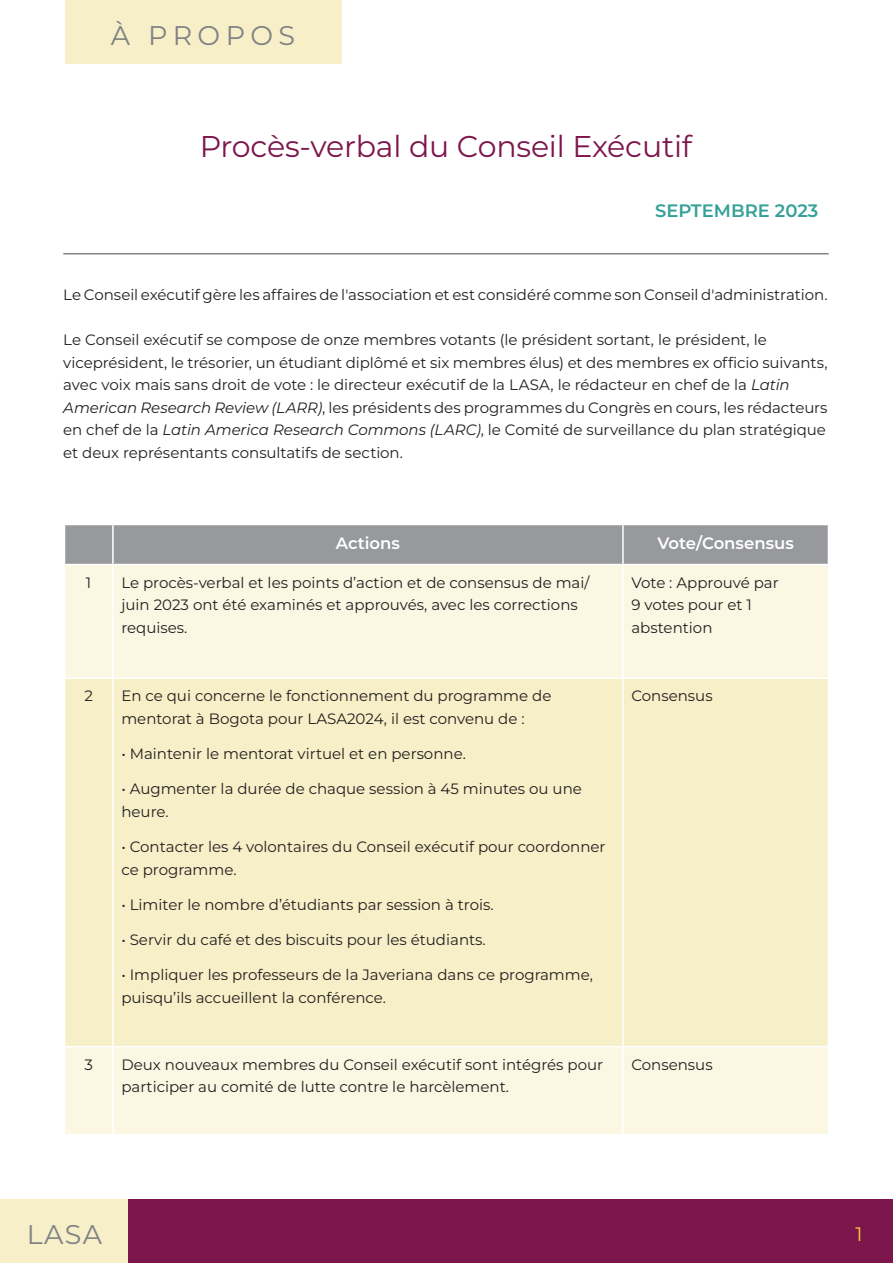
<style>
.page{position:relative;width:893px;height:1263px;background:#fff}
.page>*{position:absolute;margin:0;border:0;box-sizing:border-box;transform-origin:0 0}
.Titulares_guinda{font:30px "Montserrat";letter-spacing:-.005em;color:#7d164c}
.t1{font:27px "Montserrat";letter-spacing:.195em;color:#808285}
.t2{font:19.5px "Montserrat";color:#f8ce34}
.Titulares_guinda-2{font:600 18px "Montserrat";color:#35a199}
.Cuerpo_de_texto{font:600 16.5px "Montserrat";color:#fff}
.Cuerpo_de_texto-2{font:15px/22.5px "Montserrat";color:#231f20}
.s1{font-style:italic}
</style>
<div class="page">
<div style="left:65px;top:0;width:276px;height:64px;background:#f6efc7"></div>
<div style="left:0;top:1199px;width:129px;height:64px;background:#f6efc7"></div>
<div style="left:129px;top:1199px;width:764px;height:64px;background:#7d164c"></div>
<hr style="left:63px;top:253px;width:766px;height:1px;background:#808285">
<div style="left:65px;top:525px;width:763px;height:39px;background:#97999c"></div>
<div style="left:65px;top:565px;width:763px;height:112px;background:#fbf7e3"></div>
<svg style="left:65px;top:679px;width:763px;height:367px;fill:#f6efc7"></svg>
<div style="left:65px;top:1047px;width:763px;height:87px;background:#fbf7e3"></div>
<hr style="left:112px;top:525px;width:2px;height:39px;background:#fff">
<hr style="left:622px;top:525px;width:2px;height:39px;background:#fff">
<hr style="left:112px;top:565px;width:2px;height:112px;background:#fff">
<hr style="left:622px;top:565px;width:2px;height:112px;background:#fff">
<hr style="left:112px;top:679px;width:2px;height:367px;background:#fff">
<hr style="left:622px;top:679px;width:2px;height:367px;background:#fff">
<hr style="left:112px;top:1047px;width:2px;height:87px;background:#fff">
<hr style="left:622px;top:1047px;width:2px;height:87px;background:#fff">
<h2 class="t1" style="left:111px;top:17px;width:186px">À PROPOS</h2>
<p class="Titulares_guinda" style="left:200px;top:125px;width:494px">Procès-verbal du Conseil Exécutif</p>
<p class="Titulares_guinda-2" style="left:655px;top:198px;width:165px">SEPTEMBRE 2023</p>
<p class="Cuerpo_de_texto-2" style="left:63px;top:283px;width:766px">Le Conseil exécutif gère les affaires de l'association et est considéré comme son Conseil d'administration.</p>
<p class="Cuerpo_de_texto-2" style="left:63px;top:328px;width:705px">Le Conseil exécutif se compose de onze membres votants (le président sortant, le président, le</p>
<p class="Cuerpo_de_texto-2" style="left:63px;top:351px;width:766px">viceprésident, le trésorier, un étudiant diplômé et six membres élus) et des membres ex officio suivants,</p>
<p class="Cuerpo_de_texto-2" style="left:63px;top:373px;width:728px">avec voix mais sans droit de vote : le directeur exécutif de la LASA, le rédacteur en chef de la <span class="s1">Latin</span></p>
<p class="Cuerpo_de_texto-2" style="left:63px;top:396px;width:766px"><span class="s1">American Research Review (LARR)</span>, les présidents des programmes du Congrès en cours, les rédacteurs</p>
<p class="Cuerpo_de_texto-2" style="left:63px;top:418px;width:764px">en chef de la <span class="s1">Latin America Research Commons (LARC)</span>, le Comité de surveillance du plan stratégique</p>
<p class="Cuerpo_de_texto-2" style="left:63px;top:441px;width:341px">et deux représentants consultatifs de section.</p>
<p class="Cuerpo_de_texto" style="left:336px;top:531px;width:66px">Actions</p>
<p class="Cuerpo_de_texto" style="left:657px;top:531px;width:138px">Vote/Consensus</p>
<p class="Cuerpo_de_texto-2" style="left:86px;top:570px;width:7px">1</p>
<p class="Cuerpo_de_texto-2" style="left:121px;top:570px;width:470px">Le procès-verbal et les points d’action et de consensus de mai/ juin 2023 ont été examinés et approuvés, avec les corrections requises.</p>
<p class="Cuerpo_de_texto-2" style="left:631px;top:570px;width:149px">Vote : Approuvé par<br>9 votes pour et 1 abstention</p>
<p class="Cuerpo_de_texto-2" style="left:84px;top:684px;width:10px">2</p>
<p class="Cuerpo_de_texto-2" style="left:121px;top:684px;width:431px">En ce qui concerne le fonctionnement du programme de mentorat à Bogota pour LASA2024, il est convenu de :</p>
<p class="Cuerpo_de_texto-2" style="left:121px;top:742px;width:346px">• Maintenir le mentorat virtuel et en personne.</p>
<p class="Cuerpo_de_texto-2" style="left:121px;top:777px;width:462px">• Augmenter la durée de chaque session à 45 minutes ou une heure.</p>
<p class="Cuerpo_de_texto-2" style="left:121px;top:835px;width:486px">• Contacter les 4 volontaires du Conseil exécutif pour coordonner ce programme.</p>
<p class="Cuerpo_de_texto-2" style="left:121px;top:893px;width:374px">• Limiter le nombre d’étudiants par session à trois.</p>
<p class="Cuerpo_de_texto-2" style="left:121px;top:928px;width:366px">• Servir du café et des biscuits pour les étudiants.</p>
<p class="Cuerpo_de_texto-2" style="left:121px;top:963px;width:473px">• Impliquer les professeurs de la Javeriana dans ce programme, puisqu’ils accueillent la conférence.</p>
<p class="Cuerpo_de_texto-2" style="left:631px;top:684px;width:83px">Consensus</p>
<p class="Cuerpo_de_texto-2" style="left:84px;top:1052px;width:10px">3</p>
<p class="Cuerpo_de_texto-2" style="left:121px;top:1052px;width:483px">Deux nouveaux membres du Conseil exécutif sont intégrés pour participer au comité de lutte contre le harcèlement.</p>
<p class="Cuerpo_de_texto-2" style="left:631px;top:1052px;width:83px">Consensus</p>
<h2 class="t1" style="left:27px;top:1216px;width:77px">LASA</h2>
<h3 class="t2" style="left:855px;top:1220px;width:9px">1</h3>
</div>
